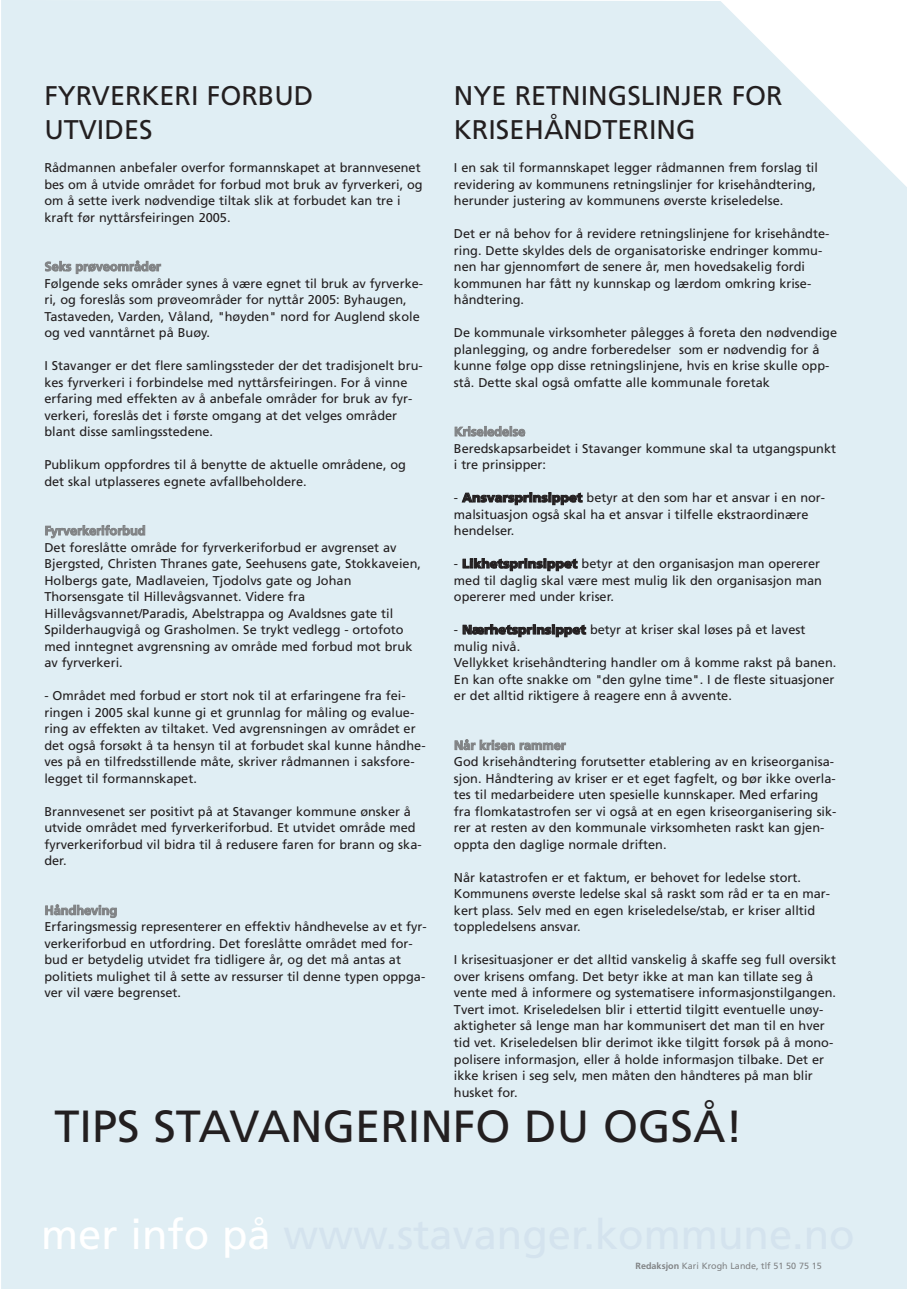
<style>
.page{position:relative;width:907px;height:1289px;background:#fff}
.page>*{position:absolute;margin:0;border:0;box-sizing:border-box;transform-origin:0 0}
.t1{font:45px "Frutiger";color:#231f20}
.t2{font:27px/34.5px "Frutiger";color:#231f20}
.t3{font:12.75px/16.5px "Frutiger";color:#231f20}
.t4{font:700 12.75px "Frutiger";letter-spacing:-.005em;color:#808284}
.t5{font:9px "Frutiger";color:#808284}
.s1{font-weight:900}
.s2{font-weight:700}
</style>
<div class="page">
<div style="left:1px;top:0;width:905px;height:1288px;background:#e0eef4"></div>
<div style="left:894px;top:200px;width:12px;height:1088px;background:#e0eef4"></div>
<h2 class="t2" style="left:44px;top:80px;width:270px">FYRVERKERI FORBUD<br>UTVIDES</h2>
<p class="t3" style="left:44px;top:160px;width:379px">Rådmannen anbefaler overfor formannskapet at brannvesenet bes om å utvide området for forbud mot bruk av fyrverkeri, og om å sette iverk nødvendige tiltak slik at forbudet kan tre i kraft før nyttårsfeiringen 2005.</p>
<p class="t4" style="left:45px;top:261px;width:118px">Seks prøveområder</p>
<p class="t3" style="left:44px;top:276px;width:380px">Følgende seks områder synes å være egnet til bruk av fyrverke&shy;ri, og foreslås som prøveområder for nyttår 2005: Byhaugen, Tastaveden, Varden, Våland, "høyden" nord for Auglend skole og ved vanntårnet på Buøy.</p>
<p class="t3" style="left:44px;top:358px;width:379px">I Stavanger er det flere samlingssteder der det tradisjonelt bru&shy;kes fyrverkeri i forbindelse med nyttårsfeiringen. For å vinne erfaring med effekten av å anbefale områder for bruk av fyr&shy;verkeri, foreslås det i første omgang at det velges områder blant disse samlingsstedene.</p>
<p class="t3" style="left:44px;top:457px;width:363px">Publikum oppfordres til å benytte de aktuelle områdene, og det skal utplasseres egnete avfallbeholdere.</p>
<p class="t4" style="left:45px;top:525px;width:102px">Fyrverkeriforbud</p>
<p class="t3" style="left:44px;top:540px;width:378px">Det foreslåtte område for fyrverkeriforbud er avgrenset av Bjergsted, Christen Thranes gate, Seehusens gate, Stokkaveien, Holbergs gate, Madlaveien, Tjodolvs gate og Johan Thorsensgate til Hillevågsvannet. Videre fra Hillevågsvannet/Paradis, Abelstrappa og Avaldsnes gate til Spilderhaugvigå og Grasholmen. Se trykt vedlegg - ortofoto med inntegnet avgrensning av område med forbud mot bruk av fyrverkeri.</p>
<p class="t3" style="left:44px;top:688px;width:382px">- Området med forbud er stort nok til at erfaringene fra fei&shy;ringen i 2005 skal kunne gi et grunnlag for måling og evalue&shy;ring av effekten av tiltaket. Ved avgrensningen av området er det også forsøkt å ta hensyn til at forbudet skal kunne håndhe&shy;ves på en tilfredsstillende måte, skriver rådmannen i saksfore&shy;legget til formannskapet.</p>
<p class="t3" style="left:44px;top:804px;width:378px">Brannvesenet ser positivt på at Stavanger kommune ønsker å utvide området med fyrverkeriforbud. Et utvidet område med fyrverkeriforbud vil bidra til å redusere faren for brann og ska&shy;der.</p>
<p class="t4" style="left:45px;top:905px;width:74px">Håndheving</p>
<p class="t3" style="left:44px;top:919px;width:383px">Erfaringsmessig representerer en effektiv håndhevelse av et fyr&shy;verkeriforbud en utfordring. Det foreslåtte området med for&shy;bud er betydelig utvidet fra tidligere år, og det må antas at politiets mulighet til å sette av ressurser til denne typen oppga&shy;ver vil være begrenset.</p>
<h2 class="t2" style="left:453px;top:80px;width:330px">NYE RETNINGSLINJER FOR<br>KRISEHÅNDTERING</h2>
<p class="t3" style="left:453px;top:160px;width:365px">I en sak til formannskapet legger rådmannen frem forslag til revidering av kommunens retningslinjer for krisehåndtering, herunder justering av kommunens øverste kriseledelse.</p>
<p class="t3" style="left:453px;top:226px;width:377px">Det er nå behov for å revidere retningslinjene for krisehåndte&shy;ring. Dette skyldes dels de organisatoriske endringer kommu&shy;nen har gjennomført de senere år, men hovedsakelig fordi kommunen har fått ny kunnskap og lærdom omkring krise&shy;håndtering.</p>
<p class="t3" style="left:453px;top:325px;width:384px">De kommunale virksomheter pålegges å foreta den nødvendige planlegging, og andre forberedelser som er nødvendig for å kunne følge opp disse retningslinjene, hvis en krise skulle opp&shy;stå. Dette skal også omfatte alle kommunale foretak</p>
<p class="t4" style="left:454px;top:426px;width:73px">Kriseledelse</p>
<p class="t3" style="left:453px;top:441px;width:383px">Beredskapsarbeidet i Stavanger kommune skal ta utgangspunkt i tre prinsipper:</p>
<p class="t3" style="left:453px;top:490px;width:372px">- <span class="s1">Ansvarsprinsippet</span> betyr at den som har et ansvar i en nor&shy;malsituasjon også skal ha et ansvar i tilfelle ekstraordinære hendelser.</p>
<p class="t3" style="left:453px;top:556px;width:369px">- <span class="s1">Likhetsprinsippet</span> betyr at den organisasjon man opererer med til daglig skal være mest mulig lik den organisasjon man opererer med under kriser.</p>
<p class="t3" style="left:453px;top:622px;width:384px">- <span class="s1">Nærhetsprinsippet</span> betyr at kriser skal løses på et lavest mulig nivå.<br>Vellykket krisehåndtering handler om å komme rakst på banen.<br>En kan ofte snakke om "den gylne time". I de fleste situasjoner er det alltid riktigere å reagere enn å avvente.</p>
<p class="t4" style="left:454px;top:740px;width:113px">Når krisen rammer</p>
<p class="t3" style="left:453px;top:754px;width:384px">God krisehåndtering forutsetter etablering av en kriseorganisa&shy;sjon. Håndtering av kriser er et eget fagfelt, og bør ikke overla&shy;tes til medarbeidere uten spesielle kunnskaper. Med erfaring fra flomkatastrofen ser vi også at en egen kriseorganisering sik&shy;rer at resten av den kommunale virksomheten raskt kan gjen&shy;oppta den daglige normale driften.</p>
<p class="t3" style="left:453px;top:870px;width:377px">Når katastrofen er et faktum, er behovet for ledelse stort.<br>Kommunens øverste ledelse skal så raskt som råd er ta en mar&shy;kert plass. Selv med en egen kriseledelse/stab, er kriser alltid toppledelsens ansvar.</p>
<p class="t3" style="left:453px;top:952px;width:383px">I krisesituasjoner er det alltid vanskelig å skaffe seg full oversikt over krisens omfang. Det betyr ikke at man kan tillate seg å vente med å informere og systematisere informasjonstilgangen.<br>Tvert imot. Kriseledelsen blir i ettertid tilgitt eventuelle unøy&shy;aktigheter så lenge man har kommunisert det man til en hver tid vet. Kriseledelsen blir derimot ikke tilgitt forsøk på å mono&shy;polisere informasjon, eller å holde informasjon tilbake. Det er ikke krisen i seg selv, men måten den håndteres på man blir husket for.</p>
<h1 class="t1" style="left:54px;top:1108px;width:689px">TIPS STAVANGERINFO DU OGSÅ!</h1>
<p class="t5" style="left:635px;top:1261px;width:188px"><span class="s2">Redaksjon</span> Kari Krogh Lande, tlf 51 50 75 15</p>
</div>
